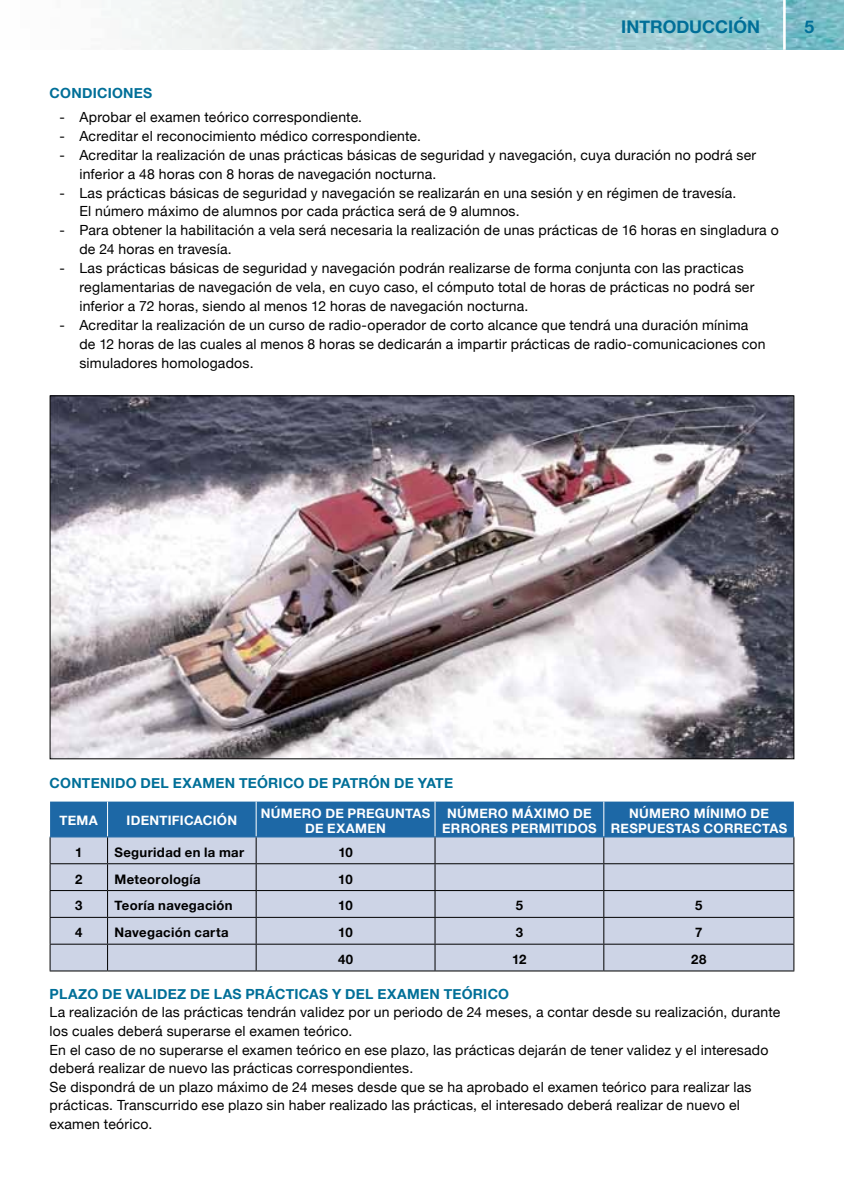
<style>
.page{position:relative;width:844px;height:1191px;background:#fff}
.page>*{position:absolute;margin:0;border:0;box-sizing:border-box;transform-origin:0 0}
.t1{font:700 17.5px "Helvetica Neue";color:#006f98}
.t2{font:14px/18.9px "Helvetica Neue";letter-spacing:.015em;color:#000}
.t3{font:700 14px "Helvetica Neue";letter-spacing:.015em;color:#006f98}
.t4{font:700 13.12px/15.8px "Helvetica Neue";letter-spacing:.02em;color:#fff;text-align:center}
.t5{font:700 13.12px "Helvetica Neue";letter-spacing:.025em;color:#000}
</style>
<div class="page">
<img style="left:102px;top:0;width:680px;height:50px">
<img style="left:785px;top:0;width:58px;height:50px">
<img style="left:52px;top:397px;width:740px;height:360px">
<svg style="left:50px;top:801px;width:744px;height:169px;background:#9fb4ce"></svg>
<hr style="left:50px;top:970px;width:57px;height:1px;background:#000">
<hr style="left:107px;top:970px;width:149px;height:1px;background:#000">
<hr style="left:256px;top:970px;width:179px;height:1px;background:#000">
<hr style="left:435px;top:970px;width:168px;height:1px;background:#000">
<hr style="left:603px;top:970px;width:191px;height:1px;background:#000">
<p class="t1" style="left:621px;top:16px;width:140px">INTRODUCCIÓN</p>
<p class="t1" style="left:804px;top:16px;width:11px">5</p>
<p class="t3" style="left:50px;top:84px;width:104px">CONDICIONES</p>
<p class="t2" style="left:60px;top:107px;width:304px">- Aprobar el examen teórico correspondiente.</p>
<p class="t2" style="left:60px;top:126px;width:363px">- Acreditar el reconocimiento médico correspondiente.</p>
<p class="t2" style="left:79px;top:145px;width:678px;text-indent:-20px">- Acreditar la realización de unas prácticas básicas de seguridad y navegación, cuya duración no podrá ser inferior a 48 horas con 8 horas de navegación nocturna.</p>
<p class="t2" style="left:79px;top:183px;width:658px;text-indent:-20px">- Las prácticas básicas de seguridad y navegación se realizarán en una sesión y en régimen de travesía.<br>El número máximo de alumnos por cada práctica será de 9 alumnos.</p>
<p class="t2" style="left:79px;top:221px;width:700px;text-indent:-20px">- Para obtener la habilitación a vela será necesaria la realización de unas prácticas de 16 horas en singladura o de 24 horas en travesía.</p>
<p class="t2" style="left:79px;top:258px;width:676px;text-indent:-20px">- Las prácticas básicas de seguridad y navegación podrán realizarse de forma conjunta con las practicas reglamentarias de navegación de vela, en cuyo caso, el cómputo total de horas de prácticas no podrá ser inferior a 72 horas, siendo al menos 12 horas de navegación nocturna.</p>
<p class="t2" style="left:79px;top:315px;width:687px;text-indent:-20px">- Acreditar la realización de un curso de radio-operador de corto alcance que tendrá una duración mínima de 12 horas de las cuales al menos 8 horas se dedicarán a impartir prácticas de radio-comunicaciones con simuladores homologados.</p>
<p class="t3" style="left:50px;top:774px;width:405px">CONTENIDO DEL EXAMEN TEÓRICO DE PATRÓN DE YATE</p>
<p class="t4" style="left:59px;top:812px;width:40px">TEMA</p>
<p class="t4" style="left:127px;top:812px;width:112px">IDENTIFICACIÓN</p>
<p class="t4" style="left:261px;top:804px;width:171px">NÚMERO DE PREGUNTAS<br>DE EXAMEN</p>
<p class="t4" style="left:442px;top:804px;width:156px">NÚMERO MÁXIMO DE<br>ERRORES PERMITIDOS</p>
<p class="t4" style="left:610px;top:804px;width:178px">NÚMERO MÍNIMO DE<br>RESPUESTAS CORRECTAS</p>
<p class="t5" style="left:75px;top:844px;width:9px">1</p>
<p class="t5" style="left:114px;top:844px;width:131px">Seguridad en la mar</p>
<p class="t5" style="left:338px;top:844px;width:16px">10</p>
<p class="t5" style="left:75px;top:870px;width:9px">2</p>
<p class="t5" style="left:114px;top:870px;width:88px">Meteorología</p>
<p class="t5" style="left:338px;top:870px;width:16px">10</p>
<p class="t5" style="left:75px;top:897px;width:9px">3</p>
<p class="t5" style="left:114px;top:897px;width:120px">Teoría navegación</p>
<p class="t5" style="left:338px;top:897px;width:16px">10</p>
<p class="t5" style="left:515px;top:897px;width:9px">5</p>
<p class="t5" style="left:695px;top:897px;width:9px">5</p>
<p class="t5" style="left:75px;top:924px;width:9px">4</p>
<p class="t5" style="left:114px;top:924px;width:116px">Navegación carta</p>
<p class="t5" style="left:338px;top:924px;width:16px">10</p>
<p class="t5" style="left:515px;top:924px;width:9px">3</p>
<p class="t5" style="left:695px;top:924px;width:9px">7</p>
<p class="t5" style="left:338px;top:951px;width:17px">40</p>
<p class="t5" style="left:512px;top:951px;width:16px">12</p>
<p class="t5" style="left:691px;top:951px;width:17px">28</p>
<p class="t3" style="left:50px;top:985px;width:461px">PLAZO DE VALIDEZ DE LAS PRÁCTICAS Y DEL EXAMEN TEÓRICO</p>
<p class="t2" style="left:50px;top:1003px;width:732px">La realización de las prácticas tendrán validez por un periodo de 24 meses, a contar desde su realización, durante los cuales deberá superarse el examen teórico.<br>En el caso de no superarse el examen teórico en ese plazo, las prácticas dejarán de tener validez y el interesado deberá realizar de nuevo las prácticas correspondientes.<br>Se dispondrá de un plazo máximo de 24 meses desde que se ha aprobado el examen teórico para realizar las prácticas. Transcurrido ese plazo sin haber realizado las prácticas, el interesado deberá realizar de nuevo el examen teórico.</p>
</div>
